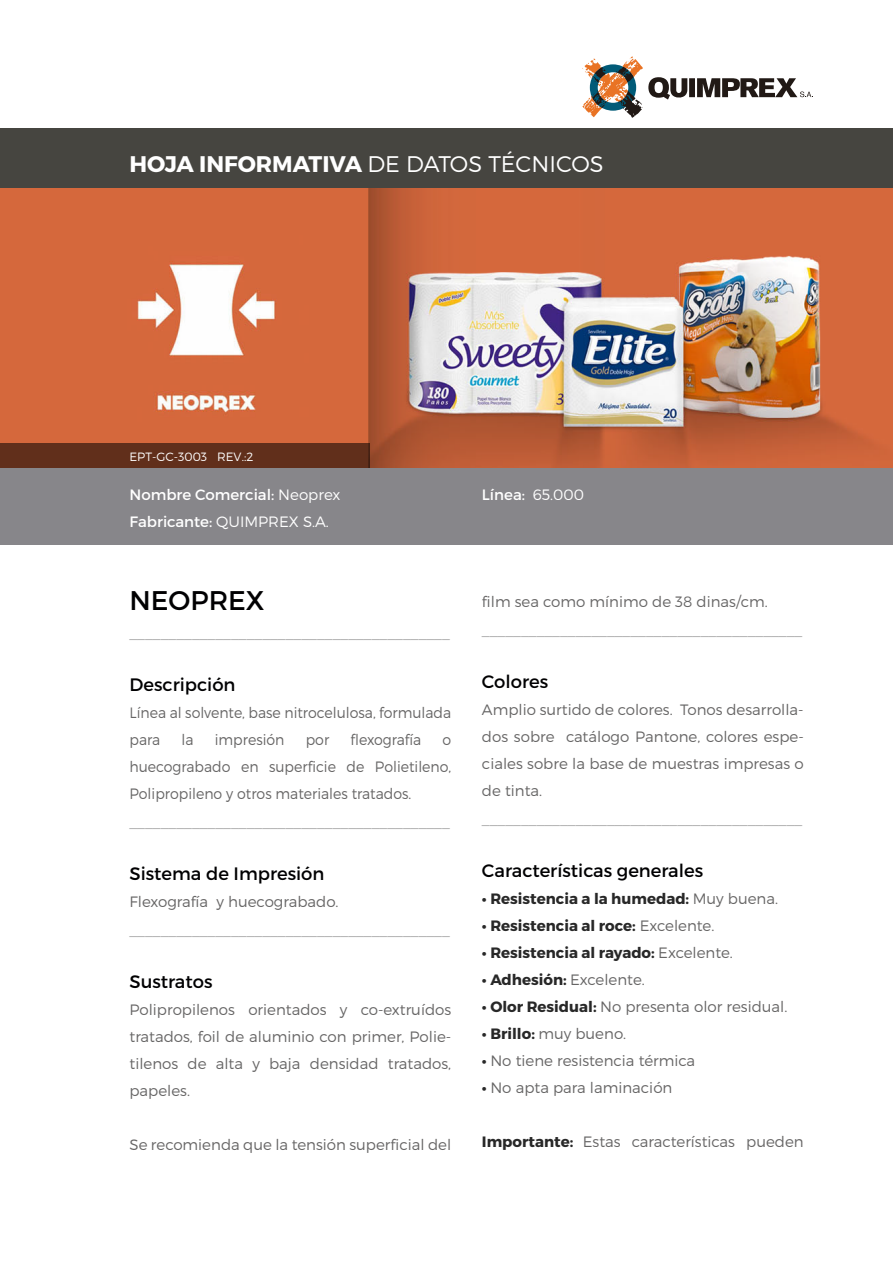
<style>
.page{position:relative;width:893px;height:1263px;background:#fff}
.page>*{position:absolute;margin:0;border:0;box-sizing:border-box;transform-origin:0 0}
.t1{font:27px "Montserrat";color:#010002}
.t2{font:700 22.65px "Montserrat";color:#fff}
.t3{font:18px "Montserrat";color:#010002}
.t4{font:300 15px/27px "Montserrat";color:#666565;text-align:justify}
.t5{font:300 15px "Montserrat";color:#a0a0a0;scale:.94 1}
.t6{font:300 15px/27px "Montserrat";color:#666565;scale:.94 1}
.t7{font:700 15px "Montserrat";color:#282828}
.t8{font:15px/27px "Montserrat";color:#fff}
.t9{font:13.5px "Montserrat";color:#6c6d70}
.t10{font:300 12px "Montserrat";color:#fff}
.s1{font-weight:300}
.s2{font-weight:300;color:#666565}
.s3{font-weight:700;color:#282828}
</style>
<div class="page">
<img style="left:0;top:188px;width:892px;height:280px">
<div style="left:0;top:128px;width:892px;height:60px;background:#464540"></div>
<svg style="left:582px;top:56px;width:231px;height:62px"></svg>
<div style="left:0;top:443px;width:370px;height:30px;background:#612f1b"></div>
<div style="left:0;top:468px;width:892px;height:76px;background:#87868a"></div>
<h2 class="t2" style="left:129px;top:150px;width:475px">HOJA INFORMATIVA <span class="s1">DE DATOS TÉCNICOS</span></h2>
<p class="t10" style="left:129px;top:450px;width:125px">EPT-GC-3003 REV.:2</p>
<p class="t8" style="left:129px;top:481px;width:212px">Nombre Comercial: <span class="s1">Neoprex<br></span>Fabricante: <span class="s1">QUIMPREX S.A.</span></p>
<p class="t9" style="left:323px;top:484px;width:4px">.</p>
<h1 class="t1" style="left:129px;top:584px;width:137px">NEOPREX</h1>
<p class="t5" style="left:129px;top:622px;width:342px">_________________________________________</p>
<p class="t3" style="left:129px;top:673px;width:108px">Descripción</p>
<p class="t6" style="left:129px;top:699px;width:344px">Línea al solvente, base nitrocelulosa, formulada para</p>
<p class="t6" style="left:181px;top:726px;width:14px">la</p>
<p class="t6" style="left:215px;top:726px;width:76px">impresión</p>
<p class="t6" style="left:306px;top:726px;width:26px">por</p>
<p class="t6" style="left:350px;top:726px;width:77px">flexografía</p>
<p class="t6" style="left:129px;top:726px;width:344px;text-align:justify;text-indent:313px">o huecograbado en superficie de Polietileno, Polipropileno y otros materiales tratados.</p>
<p class="t5" style="left:129px;top:811px;width:342px">_________________________________________</p>
<p class="t3" style="left:129px;top:862px;width:196px">Sistema de Impresión</p>
<p class="t4" style="left:129px;top:888px;width:211px">Flexografía y huecograbado.</p>
<p class="t5" style="left:129px;top:919px;width:342px">_________________________________________</p>
<p class="t3" style="left:129px;top:970px;width:84px">Sustratos</p>
<p class="t4" style="left:129px;top:996px;width:323px">Polipropilenos orientados y co-extruídos tratados, foil de aluminio con primer, Polie&shy;tilenos de alta y baja densidad tratados, papeles.</p>
<p class="t4" style="left:129px;top:1131px;width:323px">Se recomienda que la tensión superficial del</p>
<p class="t8" style="left:482px;top:481px;width:104px">Línea: <span class="s1">65.000</span></p>
<p class="t4" style="left:482px;top:588px;width:287px">film sea como mínimo de 38 dinas/cm.</p>
<p class="t5" style="left:482px;top:619px;width:342px">_________________________________________</p>
<p class="t3" style="left:482px;top:670px;width:68px">Colores</p>
<p class="t4" style="left:482px;top:696px;width:323px">Amplio surtido de colores. Tonos desarrolla&shy;dos sobre catálogo Pantone, colores espe&shy;ciales sobre la base de muestras impresas o de tinta.</p>
<p class="t5" style="left:482px;top:808px;width:342px">_________________________________________</p>
<p class="t3" style="left:482px;top:859px;width:223px">Características generales</p>
<p class="t7" style="left:482px;top:889px;width:297px">• Resistencia a la humedad: <span class="s2">Muy buena.</span></p>
<p class="t7" style="left:482px;top:916px;width:234px">• Resistencia al roce: <span class="s2">Excelente.</span></p>
<p class="t7" style="left:482px;top:943px;width:252px">• Resistencia al rayado: <span class="s2">Excelente.</span></p>
<p class="t7" style="left:482px;top:970px;width:164px">• Adhesión: <span class="s2">Excelente.</span></p>
<p class="t4" style="left:482px;top:993px;width:307px"><span class="s3">• Olor Residual:</span> No presenta olor residual.</p>
<p class="t4" style="left:482px;top:1020px;width:146px"><span class="s3">• Brillo:</span> muy bueno.</p>
<p class="t4" style="left:482px;top:1047px;width:215px"><span class="s3">•</span> No tiene resistencia térmica</p>
<p class="t4" style="left:482px;top:1074px;width:192px"><span class="s3">•</span> No apta para laminación</p>
<p class="t4" style="left:482px;top:1128px;width:323px"><span class="s3">Importante:</span> Estas características pueden</p>
</div>
